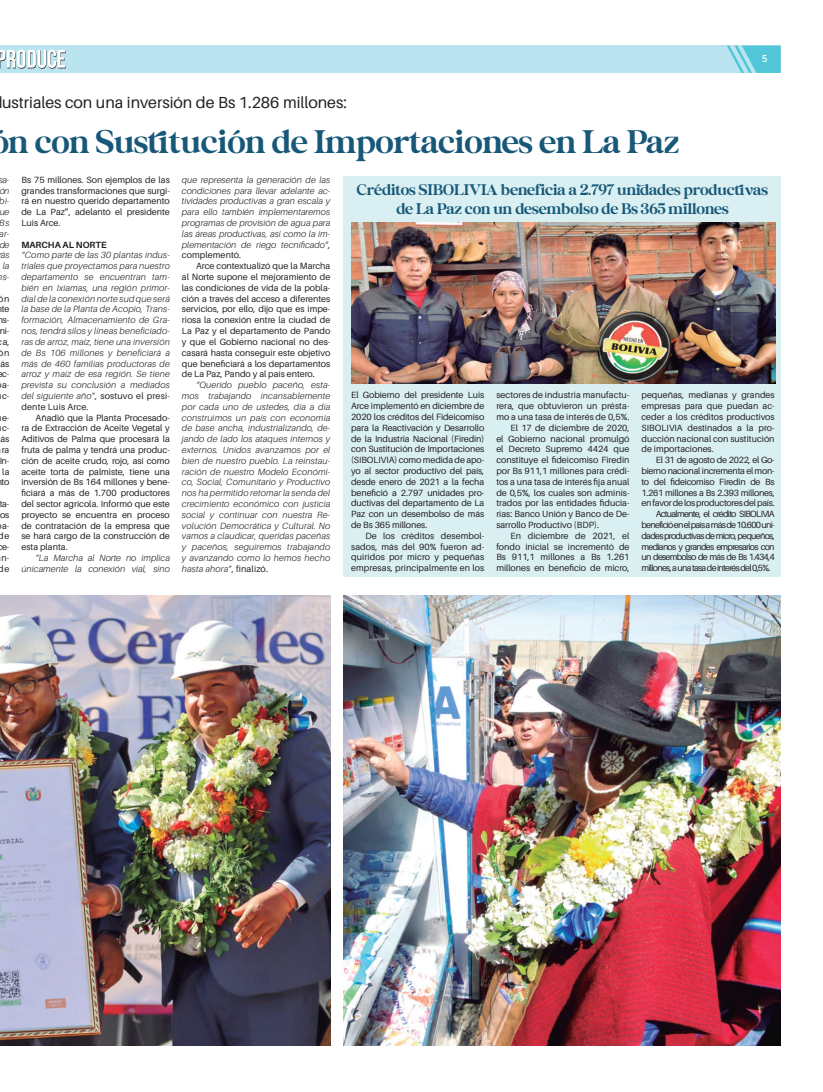
<style>
.page{position:relative;width:823px;height:1092px;background:#fff}
.page>*{position:absolute;margin:0;border:0;box-sizing:border-box;transform-origin:0 0}
.t1{font:34px "Bigola Display";color:#175879}
.t2{font:16px/19.2px "Bigola Display";color:#175879;text-align:center}
.t3{font:16px "Aileron";color:#231f20}
.t4{font:10px "Geomanist";color:#fff}
.t5{font:9px/10.8px "Aileron";color:#231f20;text-align:justify}
.t6{font:italic 300 9px/10.8px "Aileron";letter-spacing:.01em;color:#231f20;text-align:justify}
.t7{font:9px "Aileron";letter-spacing:-.08em;color:#231f20}
.t8{font:9px "Aileron";letter-spacing:-.03em;color:#231f20}
.t9{font:700 9px "Aileron";color:#231f20}
.s1{font-weight:400;font-style:normal}
</style>
<div class="page">
<div style="left:43px;top:45px;width:737px;height:28px;background:#bae4ef"></div>
<img style="left:0;top:595px;width:330px;height:450px">
<div style="left:0;top:46px;width:780px;height:27px;background:#bae4ef"></div>
<svg style="left:727px;top:45px;width:54px;height:28px"></svg>
<svg style="left:0;top:50px;width:66px;height:19px"></svg>
<img style="left:343px;top:595px;width:437px;height:450px">
<div style="left:343px;top:176px;width:437px;height:401px;background:#d5eef1"></div>
<img style="left:351px;top:223px;width:423px;height:160px">
<h2 class="t3" style="left:2px;top:94px;width:346px">ustriales con una inversión de Bs 1.286 millones:</h2>
<h1 class="t1" style="left:9px;top:123px;width:672px">n con Sustitución de Importaciones en La Paz</h1>
<p class="t4" style="left:761px;top:52px;width:7px">5</p>
<p class="t4" style="left:763px;top:53px;width:7px">5</p>
<p class="t6" style="left:-2px;top:174px;width:13px;text-align:center">sa&shy;ón bi&shy;ue<br>Bs ar&shy;de ás la ns-</p>
<p class="t5" style="left:-3px;top:293px;width:13px;text-align:center">ón te ns&shy;ni&shy;ca, ón ás c&shy;a&shy;c-</p>
<p class="t5" style="left:-1px;top:412px;width:12px;text-align:center">e&shy;c&shy;ás ra<br>In&shy;la to</p>
<p class="t5" style="left:-1px;top:498px;width:12px;text-align:center">ta&shy;os a&shy;de e&shy;n&shy;de</p>
<p class="t5" style="left:21px;top:174px;width:150px">Bs 75 millones. Son ejemplos de las grandes transformaciones que surgi&shy;rá en nuestro querido departamento de La Paz”, adelantó el presidente Luis Arce.</p>
<p class="t9" style="left:21px;top:239px;width:87px">MARCHA AL NORTE</p>
<p class="t6" style="left:21px;top:250px;width:150px">“Como parte de las 30 plantas indus&shy;triales que proyectamos para nuestro departamento se encuentran tam&shy;bién en Ixiamas, una región primor&shy;dial de la conexión norte sud que será la base de la Planta de Acopio, Trans&shy;formación, Almacenamiento de Gra&shy;nos, tendrá silos y líneas beneficiado&shy;ras de arroz, maíz, tiene una inversión de Bs 106 millones y beneficiará a más de 460 familias productoras de arroz y maíz de esa región. Se tiene prevista su conclusión a mediados del siguiente año”<span class="s1">, sostuvo el presi&shy;dente Luis Arce.</span></p>
<p class="t5" style="left:21px;top:412px;width:150px;text-indent:14px">Añadió que la Planta Procesado&shy;ra de Extracción de Aceite Vegetal y Aditivos de Palma que procesará la fruta de palma y tendrá una produc&shy;ción de aceite crudo, rojo, así como aceite torta de palmiste, tiene una inversión de Bs 164 millones y bene&shy;ficiará a más de 1.700 productores del sector agrícola. Informó que este proyecto se encuentra en proceso de contratación de la empresa que se hará cargo de la construcción de esta planta.</p>
<p class="t6" style="left:21px;top:552px;width:150px;text-align:right">“La Marcha al Norte no implica únicamente la conexión vial, sino</p>
<p class="t6" style="left:182px;top:174px;width:150px">que representa la generación de las condiciones para llevar adelante ac&shy;tividades productivas a gran escala y para ello también implementaremos programas de provisión de agua para las áreas productivas, así como la im&shy;plementación de riego tecnificado”<span class="s1">, complementó.</span></p>
<p class="t5" style="left:182px;top:261px;width:150px;text-indent:14px">Arce contextualizó que la Marcha al Norte supone el mejoramiento de las condiciones de vida de la pobla&shy;ción a través del acceso a diferentes servicios, por ello, dijo que es impe&shy;riosa la conexión entre la ciudad de La Paz y el departamento de Pando y que el Gobierno nacional no des&shy;casará hasta conseguir este objetivo que beneficiará a los departamentos de La Paz, Pando y al país entero.</p>
<p class="t6" style="left:182px;top:379px;width:150px;text-indent:14px">“Querido pueblo paceño, esta&shy;mos trabajando incansablemente por cada uno de ustedes, día a día construimos un país con economía de base ancha, industrializando, de&shy;jando de lado los ataques internos y externos. Unidos avanzamos por el bien de nuestro pueblo. La reinstau&shy;ración de nuestro Modelo Económi&shy;co, Social, Comunitario y Productivo nos ha permitido retomar la senda del crecimiento económico con justicia social y continuar con nuestra Re&shy;volución Democrática y Cultural. No vamos a claudicar, queridas paceñas y paceños, seguiremos trabajando y avanzando como lo hemos hecho hasta ahora”<span class="s1">, finalizó.</span></p>
<h2 class="t2" style="left:356px;top:181px;width:412px">Créditos SIBOLIVIA beneficia a 2.797 unidades productivas de La Paz con un desembolso de Bs 365 millones</h2>
<p class="t5" style="left:351px;top:390px;width:135px">El Gobierno del presidente Luis Arce implementó en diciembre de 2020 los créditos del Fideicomiso para la Reactivación y Desarrollo de la Industria Nacional (Firedin) con Sustitución de Importaciones (SIBOLIVIA) como medida de apo&shy;yo al sector productivo del país, desde enero de 2021 a la fecha benefició a 2.797 unidades pro&shy;ductivas del departamento de La Paz con un desembolso de más de Bs 365 millones.</p>
<p class="t5" style="left:351px;top:530px;width:135px;text-indent:14px">De los créditos desembol&shy;sados, más del 90% fueron ad&shy;quiridos por micro y pequeñas empresas, principalmente en los</p>
<p class="t5" style="left:496px;top:390px;width:135px">sectores de industria manufactu-</p>
<p class="t5" style="left:496px;top:401px;width:135px">rera, que obtuvieron un présta-</p>
<p class="t5" style="left:496px;top:411px;width:134px">mo a una tasa de interés de 0,5%.</p>
<p class="t5" style="left:510px;top:422px;width:120px">El 17 de diciembre de 2020,</p>
<p class="t5" style="left:496px;top:433px;width:135px">el Gobierno nacional promulgó</p>
<p class="t5" style="left:496px;top:444px;width:135px">el Decreto Supremo 4424 que</p>
<p class="t5" style="left:496px;top:455px;width:135px">constituye el fideicomiso Firedin</p>
<p class="t5" style="left:496px;top:465px;width:135px">por Bs 911,1 millones para crédi-</p>
<p class="t5" style="left:496px;top:476px;width:134px">tos a una tasa de interés fija anual</p>
<p class="t5" style="left:496px;top:487px;width:135px">de 0,5%, los cuales son adminis-</p>
<p class="t5" style="left:496px;top:498px;width:135px">trados por las entidades fiducia-</p>
<p class="t5" style="left:496px;top:509px;width:135px">rias: Banco Unión y Banco de De-</p>
<p class="t5" style="left:496px;top:519px;width:104px">sarrollo Productivo (BDP).</p>
<p class="t5" style="left:510px;top:530px;width:120px">En diciembre de 2021, el</p>
<p class="t5" style="left:496px;top:541px;width:135px">fondo inicial se incrementó de</p>
<p class="t5" style="left:496px;top:552px;width:134px">Bs 911,1 millones a Bs 1.261</p>
<p class="t5" style="left:496px;top:563px;width:135px">millones en beneficio de micro,</p>
<p class="t5" style="left:641px;top:390px;width:135px">pequeñas, medianas y grandes empresas para que puedan ac&shy;ceder a los créditos productivos SIBOLIVIA destinados a la pro&shy;ducción nacional con sustitución de importaciones.</p>
<p class="t8" style="left:655px;top:455px;width:120px">El 31 de agosto de 2022, el Go-</p>
<p class="t8" style="left:641px;top:466px;width:135px">bierno nacional incrementa el mon-</p>
<p class="t8" style="left:641px;top:476px;width:134px">to del fideicomiso Firedin de Bs</p>
<p class="t8" style="left:641px;top:487px;width:135px">1.261 millones a Bs 2.393 millones,</p>
<p class="t8" style="left:641px;top:498px;width:135px">en favor de los productores del país.</p>
<p class="t7" style="left:655px;top:509px;width:120px">Actualmente, el crédito SIBOLIVIA</p>
<p class="t7" style="left:641px;top:520px;width:135px">benefició en el país a más de 10.600 uni-</p>
<p class="t7" style="left:641px;top:530px;width:135px">dades productivas de micro, pequeños,</p>
<p class="t7" style="left:641px;top:541px;width:135px">medianos y grandes empresarios con</p>
<p class="t7" style="left:641px;top:552px;width:135px">un desembolso de más de Bs 1.434,4</p>
<p class="t7" style="left:641px;top:563px;width:130px">millones,a una tasa de interés del 0,5%.</p>
</div>
